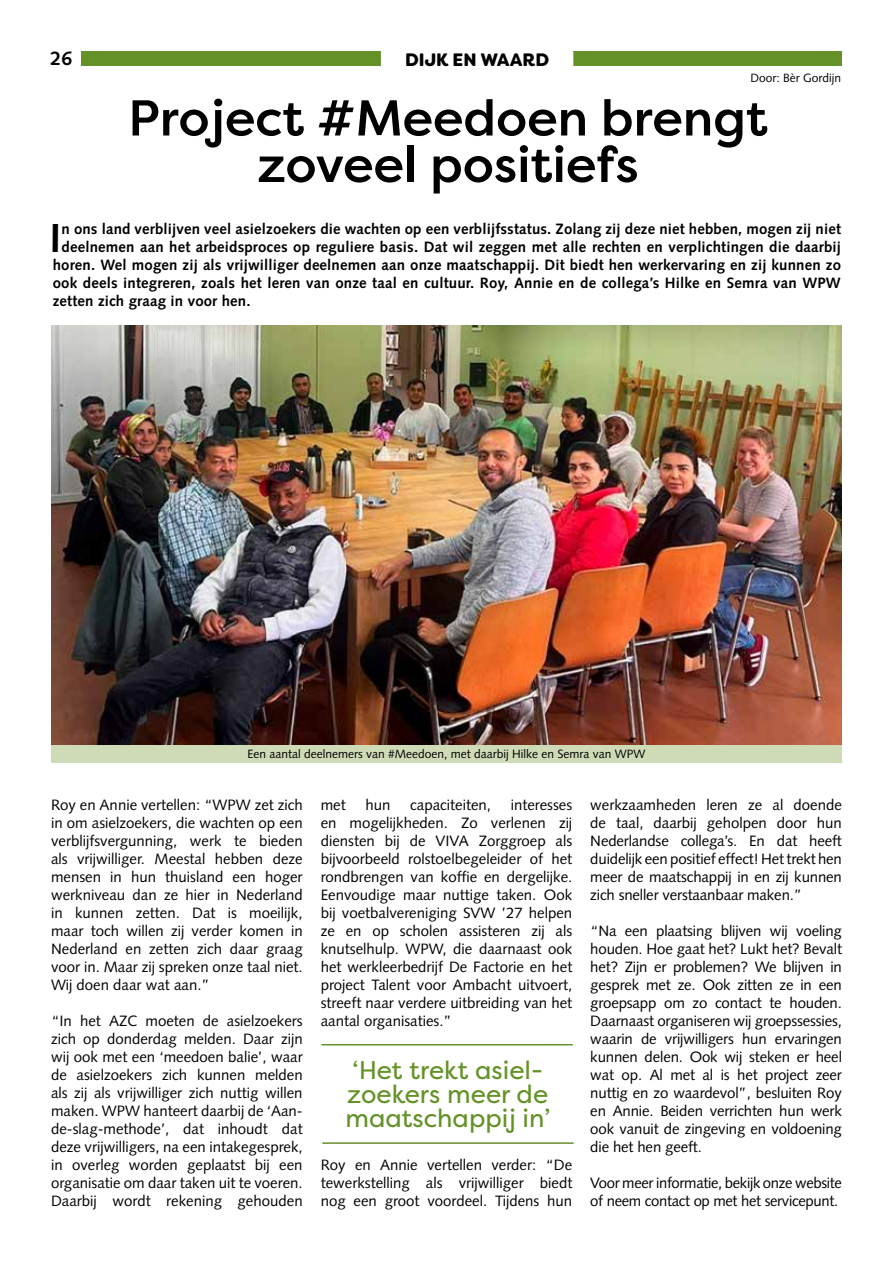
<style>
.page{position:relative;width:893px;height:1263px;background:#fff}
.page>*{position:absolute;margin:0;border:0;box-sizing:border-box;transform-origin:0 0}
.t1{font:500 50.25px/46.5px "Filson Pro";color:#000;text-align:center}
.t2{font:700 40.5px "Syntax LT Std";color:#000}
.t3{font:25.5px/24px "Filson Pro";color:#649228}
.t4{font:700 19.5px "Syntax LT Std";color:#000}
.t5{font:900 18px "Filson Soft";color:#000}
.t6{font:15px/18px "Syntax LT Std";color:#000;text-align:justify}
.t7{font:700 15px "Syntax LT Std";letter-spacing:.01em;color:#000}
.t8{font:15px/18px "Syntax LT Std";letter-spacing:-.02em;color:#000}
.t9{font:12px "Syntax LT Std";color:#000}
</style>
<div class="page">
<div style="left:82px;top:51px;width:760px;height:15px;background:#649228"></div>
<div style="left:382px;top:49px;width:191px;height:21px;background:#fff"></div>
<img style="left:51px;top:325px;width:791px;height:420px">
<div style="left:51px;top:745px;width:791px;height:18px;background:#cfdab6"></div>
<hr style="left:321px;top:1044px;width:252px;height:1px;background:#649228">
<hr style="left:322px;top:1142px;width:252px;height:2px;background:#649228">
<h3 class="t4" style="left:51px;top:47px;width:23px">26</h3>
<p class="t5" style="left:405px;top:48px;width:145px">DIJK EN WAARD</p>
<p class="t9" style="left:750px;top:71px;width:92px">Door: Bèr Gordijn</p>
<h1 class="t1" style="left:128px;top:94px;width:641px">Project #Meedoen brengt zoveel positiefs</h1>
<h2 class="t2" style="left:50px;top:215px;width:13px">I</h2>
<p class="t7" style="left:62px;top:220px;width:781px">n ons land verblijven veel asielzoekers die wachten op een verblijfsstatus. Zolang zij deze niet hebben, mogen zij niet</p>
<p class="t7" style="left:62px;top:238px;width:781px">deelnemen aan het arbeidsproces op reguliere basis. Dat wil zeggen met alle rechten en verplichtingen die daarbij</p>
<p class="t7" style="left:53px;top:256px;width:790px">horen. Wel mogen zij als vrijwilliger deelnemen aan onze maatschappij. Dit biedt hen werkervaring en zij kunnen zo</p>
<p class="t7" style="left:53px;top:274px;width:790px">ook deels integreren, zoals het leren van onze taal en cultuur. Roy, Annie en de collega’s Hilke en Semra van WPW</p>
<p class="t7" style="left:53px;top:292px;width:199px">zetten zich graag in voor hen.</p>
<p class="t9" style="left:247px;top:747px;width:400px">Een aantal deelnemers van #Meedoen, met daarbij Hilke en Semra van WPW</p>
<p class="t6" style="left:590px;top:796px;width:253px">werkzaamheden leren ze al doende de taal, daarbij geholpen door hun Nederlandse collega’s. En dat heeft duidelijk een positief effect! Het trekt hen meer de maatschappij in en zij kunnen zich sneller verstaanbaar maken.”</p>
<p class="t6" style="left:590px;top:922px;width:253px">“Na een plaatsing blijven wij voeling houden. Hoe gaat het? Lukt het? Bevalt het? Zijn er problemen? We blijven in gesprek met ze. Ook zitten ze in een groepsapp om zo contact te houden.<br>Daarnaast organiseren wij groepssessies, waarin de vrijwilligers hun ervaringen kunnen delen. Ook wij steken er heel wat op. Al met al is het project zeer nuttig en zo waardevol”, besluiten Roy en Annie. Beiden verrichten hun werk ook vanuit de zingeving en voldoening die het hen geeft.</p>
<p class="t8" style="left:590px;top:1174px;width:253px">Voor meer informatie, bekijk onze website of neem contact op met het servicepunt.</p>
<p class="t6" style="left:51px;top:796px;width:253px">Roy en Annie vertellen: “WPW zet zich in om asielzoekers, die wachten op een verblijfsvergunning, werk te bieden als vrijwilliger. Meestal hebben deze mensen in hun thuisland een hoger werkniveau dan ze hier in Nederland in kunnen zetten. Dat is moeilijk, maar toch willen zij verder komen in Nederland en zetten zich daar graag voor in. Maar zij spreken onze taal niet.<br>Wij doen daar wat aan.”</p>
<p class="t6" style="left:51px;top:1012px;width:253px">“In het AZC moeten de asielzoekers zich op donderdag melden. Daar zijn wij ook met een ‘meedoen balie’, waar de asielzoekers zich kunnen melden als zij als vrijwilliger zich nuttig willen maken. WPW hanteert daarbij de ‘Aan&shy;de-slag-methode’, dat inhoudt dat deze vrijwilligers, na een intakegesprek, in overleg worden geplaatst bij een organisatie om daar taken uit te voeren.<br>Daarbij wordt rekening gehouden</p>
<p class="t6" style="left:321px;top:796px;width:27px">met</p>
<p class="t6" style="left:365px;top:796px;width:27px">hun</p>
<p class="t6" style="left:410px;top:796px;width:82px">capaciteiten,</p>
<p class="t6" style="left:321px;top:796px;width:253px;text-indent:190px">interesses en mogelijkheden. Zo verlenen zij diensten bij de VIVA Zorggroep als bijvoorbeeld rolstoelbegeleider of het rondbrengen van koffie en dergelijke.<br>Eenvoudige maar nuttige taken. Ook bij voetbalvereniging SVW ’27 helpen ze en op scholen assisteren zij als knutselhulp. WPW, die daarnaast ook het werkleerbedrijf De Factorie en het project Talent voor Ambacht uitvoert, streeft naar verdere uitbreiding van het aantal organisaties.”</p>
<h3 class="t3" style="left:345px;top:1057px;width:206px">‘Het trekt asiel&shy;zoekers meer de maatschappij in’</h3>
<p class="t6" style="left:321px;top:1156px;width:253px">Roy en Annie vertellen verder: “De tewerkstelling als vrijwilliger biedt nog een groot voordeel. Tijdens hun</p>
</div>
